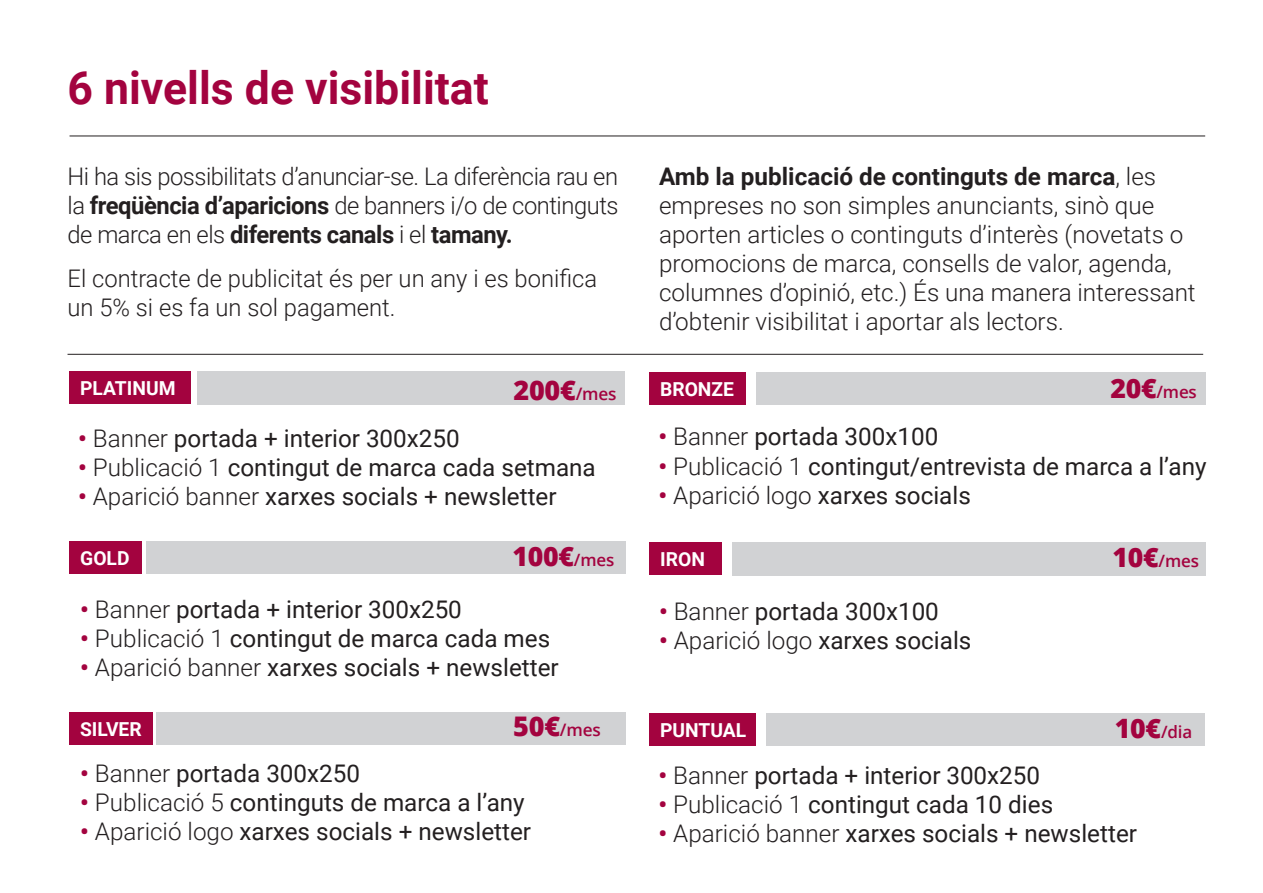
<style>
.page{position:relative;width:1263px;height:893px;background:#fff}
.page>*{position:absolute;margin:0;border:0;box-sizing:border-box;transform-origin:0 0}
.t1{font:700 45.45px "Roboto";color:#a3033f}
.t2{font:800 27px "Open Sans";color:#a3033f}
.t3{font:800 26.7px "Open Sans";color:#a3033f}
.t4{font:24.3px "Roboto";color:#231f20}
.t5{font:300 24.3px/29.1px "Roboto";color:#231f20}
.t6{font:700 19.2px "Roboto";color:#fff}
.t7{font:600 17.25px "Open Sans";color:#a3033f}
.t8{font:600 16.95px "Open Sans";letter-spacing:-.01em;color:#a3033f}
.s1{font-weight:700}
.s2{font-weight:600;font-size:17.25px}
.s3{font-weight:800;font-size:26.7px}
.s4{font-weight:700;color:#a3033f}
.s5{font-weight:300}
.s6{font-weight:600;font-size:16.95px}
.s7{font-weight:800;font-size:27px}
</style>
<div class="page">
<hr style="left:68px;top:354px;width:1135px;height:1px;background:#231f20">
<hr style="left:70px;top:136px;width:1135px;height:1px;background:#231f20">
<div style="left:197px;top:371px;width:428px;height:34px;background:#d1d2d4"></div>
<div style="left:69px;top:371px;width:121px;height:33px;background:#a3033f"></div>
<div style="left:146px;top:541px;width:479px;height:32px;background:#d1d2d4"></div>
<div style="left:70px;top:541px;width:72px;height:32px;background:#a3033f"></div>
<div style="left:156px;top:712px;width:469px;height:32px;background:#d1d2d4"></div>
<div style="left:69px;top:712px;width:84px;height:32px;background:#a3033f"></div>
<div style="left:756px;top:372px;width:449px;height:33px;background:#d1d2d4"></div>
<div style="left:649px;top:372px;width:97px;height:33px;background:#a3033f"></div>
<div style="left:732px;top:542px;width:473px;height:34px;background:#d1d2d4"></div>
<div style="left:649px;top:542px;width:73px;height:32px;background:#a3033f"></div>
<div style="left:766px;top:713px;width:439px;height:32px;background:#d1d2d4"></div>
<div style="left:649px;top:713px;width:107px;height:32px;background:#a3033f"></div>
<p class="t1" style="left:68px;top:56px;width:423px">6 nivells de visibilitat</p>
<p class="t5" style="left:68px;top:161px;width:552px;text-align:justify">Hi ha sis possibilitats d’anunciar-se. La diferència rau en la <span class="s1">freqüència d’aparicions</span> de banners i/o de continguts de marca en els <span class="s1">diferents canals</span> i el <span class="s1">tamany.</span></p>
<p class="t5" style="left:68px;top:263px;width:531px">El contracte de publicitat és per un any i es bonifica un 5% si es fa un sol pagament.</p>
<p class="t5" style="left:659px;top:161px;width:538px"><span class="s1">Amb la publicació de continguts de marca</span>, les empreses no son simples anunciants, sinò que aporten articles o continguts d’interès (novetats o promocions de marca, consells de valor, agenda, columnes d’opinió, etc.) És una manera interessant d’obtenir visibilitat i aportar als lectors.</p>
<p class="t6" style="left:80px;top:375px;width:97px">PLATINUM</p>
<p class="t2" style="left:513px;top:369px;width:105px">200€<span class="s2">/mes</span></p>
<p class="t6" style="left:660px;top:376px;width:75px">BRONZE</p>
<p class="t8" style="left:1110px;top:381px;width:88px"><span class="s3">20€</span>/mes</p>
<p class="t4" style="left:78px;top:421px;width:383px"><span class="s4">•</span> <span class="s5">Banner</span> portada + interior 300x250</p>
<p class="t4" style="left:78px;top:450px;width:519px"><span class="s4">•</span> <span class="s5">Publicació 1</span> contingut de marca cada setmana</p>
<p class="t4" style="left:78px;top:479px;width:480px"><span class="s4">•</span> <span class="s5">Aparició banner</span> xarxes socials + newsletter</p>
<p class="t4" style="left:658px;top:420px;width:281px"><span class="s4">•</span> <span class="s5">Banner</span> portada 300x100</p>
<p class="t4" style="left:658px;top:449px;width:550px"><span class="s4">•</span> <span class="s5">Publicació 1</span> contingut/entrevista de marca a l’any</p>
<p class="t4" style="left:658px;top:478px;width:314px"><span class="s4">•</span> <span class="s5">Aparició logo</span> xarxes socials</p>
<p class="t6" style="left:80px;top:545px;width:51px">GOLD</p>
<p class="t3" style="left:512px;top:536px;width:103px">100€<span class="s6">/mes</span></p>
<p class="t6" style="left:660px;top:546px;width:46px">IRON</p>
<p class="t8" style="left:1112px;top:550px;width:88px"><span class="s3">10€</span>/mes</p>
<p class="t4" style="left:80px;top:592px;width:383px"><span class="s4">•</span> <span class="s5">Banner</span> portada + interior 300x250</p>
<p class="t4" style="left:80px;top:621px;width:471px"><span class="s4">•</span> <span class="s5">Publicació 1</span> contingut de marca cada mes</p>
<p class="t4" style="left:80px;top:650px;width:480px"><span class="s4">•</span> <span class="s5">Aparició banner</span> xarxes socials + newsletter</p>
<p class="t4" style="left:659px;top:595px;width:281px"><span class="s4">•</span> <span class="s5">Banner</span> portada 300x100</p>
<p class="t4" style="left:659px;top:624px;width:314px"><span class="s4">•</span> <span class="s5">Aparició logo</span> xarxes socials</p>
<p class="t6" style="left:80px;top:716px;width:63px">SILVER</p>
<p class="t7" style="left:513px;top:718px;width:89px"><span class="s7">50€</span>/mes</p>
<p class="t6" style="left:660px;top:717px;width:88px">PUNTUAL</p>
<p class="t8" style="left:1115px;top:720px;width:79px"><span class="s3">10€</span>/dia</p>
<p class="t4" style="left:80px;top:756px;width:281px"><span class="s4">•</span> <span class="s5">Banner</span> portada 300x250</p>
<p class="t4" style="left:80px;top:785px;width:446px"><span class="s4">•</span> <span class="s5">Publicació 5</span> continguts de marca a l’any</p>
<p class="t4" style="left:80px;top:814px;width:452px"><span class="s4">•</span> <span class="s5">Aparició logo</span> xarxes socials + newsletter</p>
<p class="t4" style="left:658px;top:758px;width:383px"><span class="s4">•</span> <span class="s5">Banner</span> portada + interior 300x250</p>
<p class="t4" style="left:658px;top:788px;width:396px"><span class="s4">•</span> <span class="s5">Publicació 1</span> contingut cada 10 dies</p>
<p class="t4" style="left:658px;top:817px;width:480px"><span class="s4">•</span> <span class="s5">Aparició banner</span> xarxes socials + newsletter</p>
</div>
